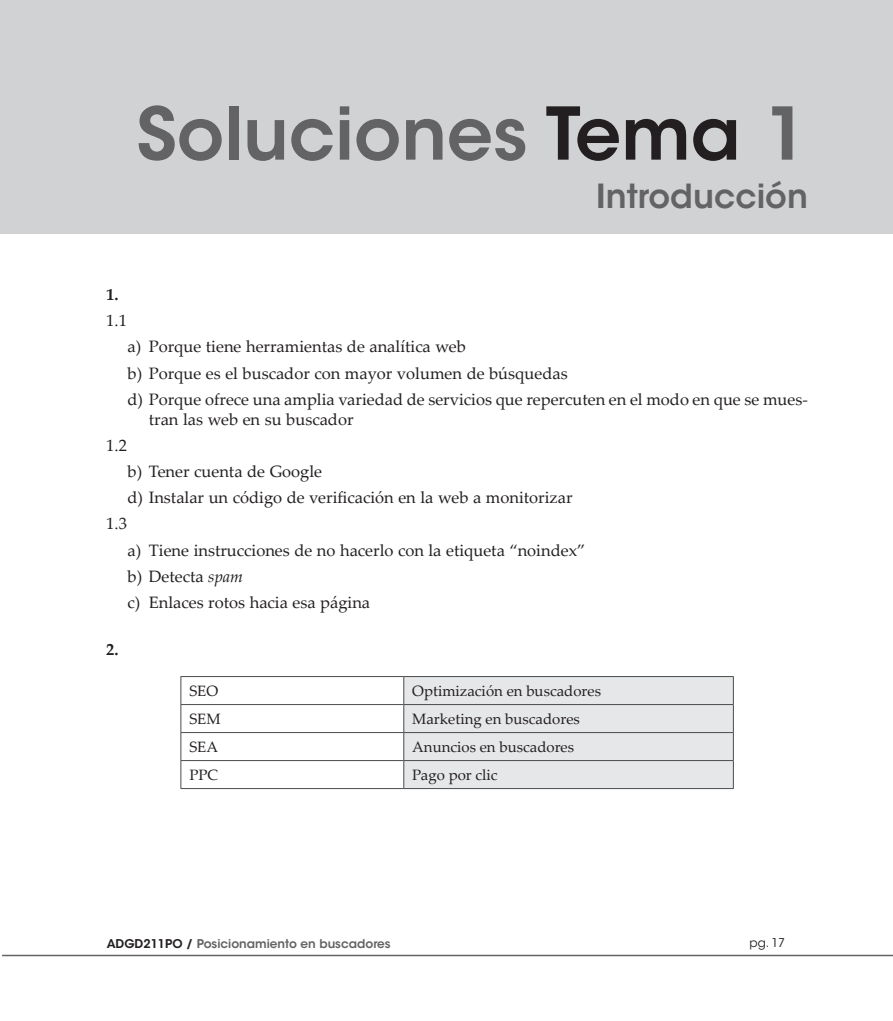
<style>
.page{position:relative;width:893px;height:1021px;background:#fff}
.page>*{position:absolute;margin:0;border:0;box-sizing:border-box;transform-origin:0 0}
.t1{font:600 72px "ITC Avant Garde Std";color:#636366}
.t2{font:600 33px "ITC Avant Garde Std";color:#636366}
.t3{font:16.5px/26.2px "Palatino Linotype";color:#231f20}
.t4{font:700 16.5px "Palatino Linotype";color:#231f20}
.t5{font:15px "Palatino Linotype";color:#231f20}
.t6{font:600 12px "ITC Avant Garde Std";color:#636366}
.t7{font:12px "ITC Avant Garde Std";color:#231f20}
.s1{color:#231f20}
.s2{font-style:italic}
</style>
<div class="page">
<hr style="left:2px;top:954px;width:891px;height:2px;background:#636366">
<div style="left:0;top:0;width:893px;height:233px;background:#d1d2d4"></div>
<div style="left:404px;top:677px;width:329px;height:111px;background:#e6e7e9"></div>
<hr style="left:404px;top:676px;width:330px;height:1px;background:#4b4c4d">
<hr style="left:404px;top:704px;width:330px;height:1px;background:#4b4c4d">
<hr style="left:404px;top:732px;width:330px;height:1px;background:#4b4c4d">
<hr style="left:404px;top:760px;width:330px;height:1px;background:#4b4c4d">
<svg style="left:733px;top:677px;width:1px;height:111px"></svg>
<hr style="left:404px;top:788px;width:330px;height:1px;background:#4b4c4d">
<svg style="left:180px;top:676px;width:224px;height:112px"></svg>
<hr style="left:180px;top:788px;width:224px;height:1px;background:#4b4c4d">
<h1 class="t1" style="left:136px;top:88px;width:673px">Soluciones <span class="s1">Tema</span> 1</h1>
<h2 class="t2" style="left:596px;top:175px;width:213px">Introducción</h2>
<p class="t4" style="left:106px;top:282px;width:14px">1.</p>
<p class="t3" style="left:106px;top:307px;width:22px">1.1</p>
<p class="t3" style="left:128px;top:333px;width:682px">a) Porque tiene herramientas de analítica web<br>b) Porque es el buscador con mayor volumen de búsquedas<br>d) Porque ofrece una amplia variedad de servicios que repercuten en el modo en que se mues-</p>
<p class="t3" style="left:149px;top:405px;width:206px">tran las web en su buscador</p>
<p class="t3" style="left:106px;top:431px;width:22px">1.2</p>
<p class="t3" style="left:128px;top:457px;width:446px">b) Tener cuenta de Google<br>d) Instalar un código de verificación en la web a monitorizar</p>
<p class="t3" style="left:106px;top:510px;width:22px">1.3</p>
<p class="t3" style="left:128px;top:536px;width:459px">a) Tiene instrucciones de no hacerlo con la etiqueta “noindex” b) Detecta <span class="s2">spam<br></span>c) Enlaces rotos hacia esa página</p>
<p class="t4" style="left:106px;top:638px;width:14px">2.</p>
<p class="t5" style="left:189px;top:680px;width:30px">SEO</p>
<p class="t5" style="left:412px;top:680px;width:190px">Optimización en buscadores</p>
<p class="t5" style="left:189px;top:708px;width:33px">SEM</p>
<p class="t5" style="left:412px;top:708px;width:169px">Marketing en buscadores</p>
<p class="t5" style="left:189px;top:736px;width:30px">SEA</p>
<p class="t5" style="left:412px;top:736px;width:163px">Anuncios en buscadores</p>
<p class="t5" style="left:189px;top:764px;width:30px">PPC</p>
<p class="t5" style="left:412px;top:764px;width:87px">Pago por clic</p>
<p class="t6" style="left:107px;top:935px;width:285px"><span class="s1">ADGD211PO /</span> Posicionamiento en buscadores</p>
<p class="t7" style="left:749px;top:935px;width:37px">pg. 17</p>
</div>
